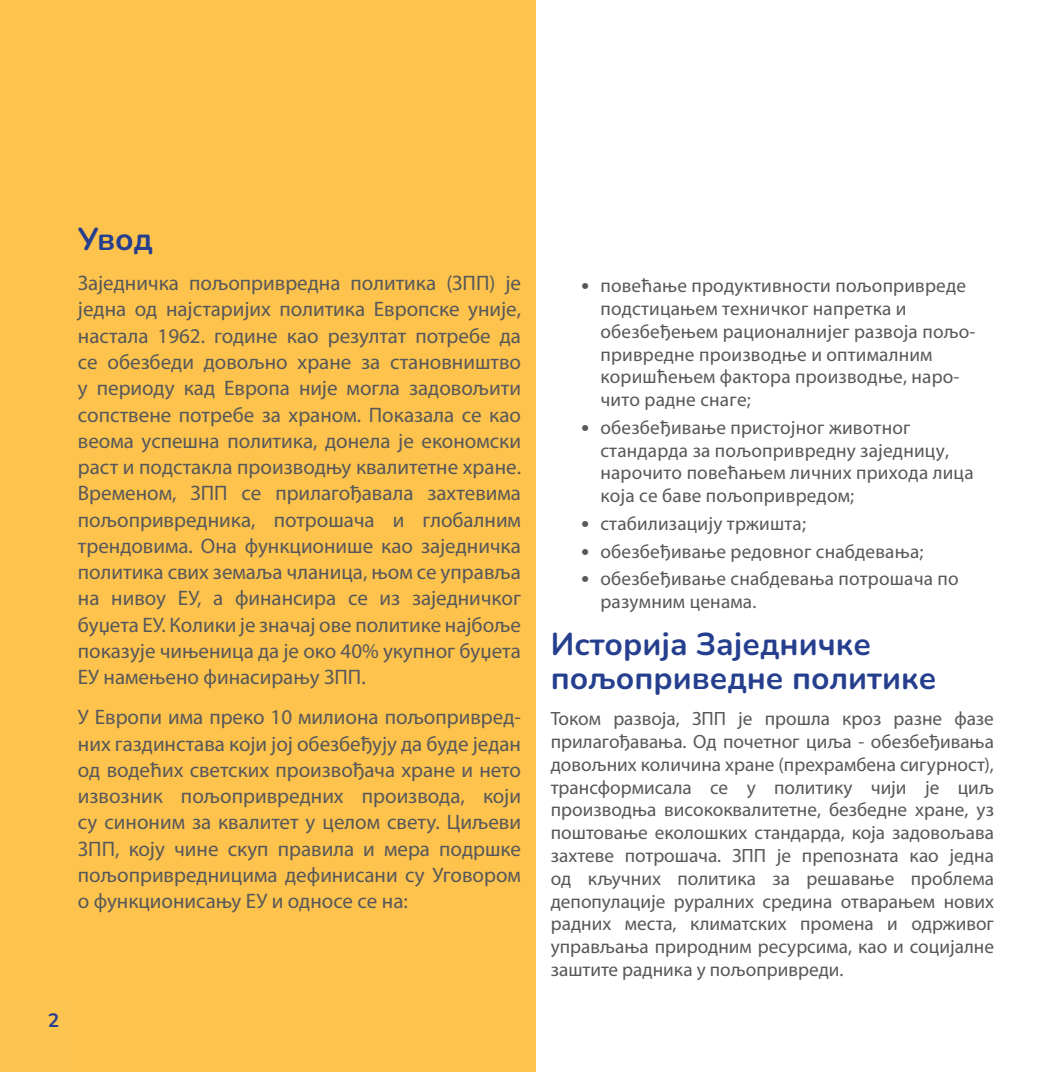
<style>
.page{position:relative;width:1057px;height:1072px;background:#fff}
.page>*{position:absolute;margin:0;border:0;box-sizing:border-box;transform-origin:0 0}
.t1{font:700 31.5px/33.2px "Nunito";color:#253f8e}
.t2{font:21px/26.2px "Myriad Pro";color:#57585a;text-align:justify}
.t3{font:19.25px/22.8px "Myriad Pro";letter-spacing:.01em;color:#57585a}
.t4{font:700 19.25px "Nunito";color:#253f8e}
.s1{font-family:"Calibri"}
</style>
<div class="page">
<div style="left:0;top:0;width:536px;height:1071px;background:#fec34d"></div>
<h1 class="t1" style="left:78px;top:221px;width:77px">Увод</h1>
<p class="t2" style="left:78px;top:270px;width:445px">Заједничка пољопривредна политика (ЗПП) је једна од најстаријих политика Eвропске уније, настала 1962. године као резултат потребе да се обезбеди довољно хране за становништво у периоду кад Европа није могла задовољити сопствене потребе за храном. Показала се као веома успешна политика, донела је економски раст и подстакла производњу квалитетне хране.<br>Временом, ЗПП се прилагођавала захтевима пољопривредника, потрошача и глобалним трендовима. Она функционише као заједничка политика свих земаља чланица, њом се управља на нивоу ЕУ, а финансира се из заједничког буџета ЕУ. Колики је значај ове политике најбоље показује чињеница да је око 40% укупног буџета ЕУ намењено финасирању ЗПП.</p>
<p class="t2" style="left:78px;top:704px;width:445px">У Европи има преко 10 милиона пољопривред&shy;них газдинстава који јој обезбеђују да буде један од водећих светских произвођача хране и нето извозник пољопривредних производа, који су синоним за квалитет у целом свету. Циљеви ЗПП, коју чине скуп правила и мера подршке пољопривредницима дефинисани су Уговором о функционисању ЕУ и односе се на:</p>
<p class="t4" style="left:48px;top:1006px;width:13px">2</p>
<p class="t3" style="left:600px;top:275px;width:376px;text-indent:-20px"><span class="s1">•</span> повећање продуктивности пољопривреде подстицањем техничког напретка и обезбеђењем рационалнијег развоја пољо&shy;привредне производње и оптималним коришћењем фактора производње, наро&shy;чито радне снаге;</p>
<p class="t3" style="left:600px;top:416px;width:375px;text-indent:-20px"><span class="s1">•</span> обезбеђивање пристојног животног стандарда за пољопривредну заједницу, нарочито повећањем личних прихода лица која се баве пољопривредом;</p>
<p class="t3" style="left:580px;top:512px;width:227px"><span class="s1">•</span> стабилизацију тржишта;</p>
<p class="t3" style="left:580px;top:540px;width:344px"><span class="s1">•</span> обезбеђивање редовног снабдевања;</p>
<p class="t3" style="left:600px;top:568px;width:360px;text-indent:-20px"><span class="s1">•</span> обезбеђивање снабдевања потрошача по разумним ценама.</p>
<h1 class="t1" style="left:551px;top:626px;width:387px">Историја Заједничке пољоприведне политике</h1>
<p class="t3" style="left:551px;top:708px;width:445px;text-align:justify">Током развоја, ЗПП је прошла кроз разне фазе прилагођавања. Од почетног циља - обезбеђивања довољних количина хране (прехрамбена сигурност), трансформисала се у политику чији је циљ производња висококвалитетне, безбедне хране, уз поштовање еколошких стандарда, која задовољава захтеве потрошача. ЗПП је препозната као једна од кључних политика за решавање проблема депопулације руралних средина отварањем нових радних места, климатских промена и одрживог управљања природним ресурсима, као и социјалне заштите радника у пољопривреди.</p>
</div>
